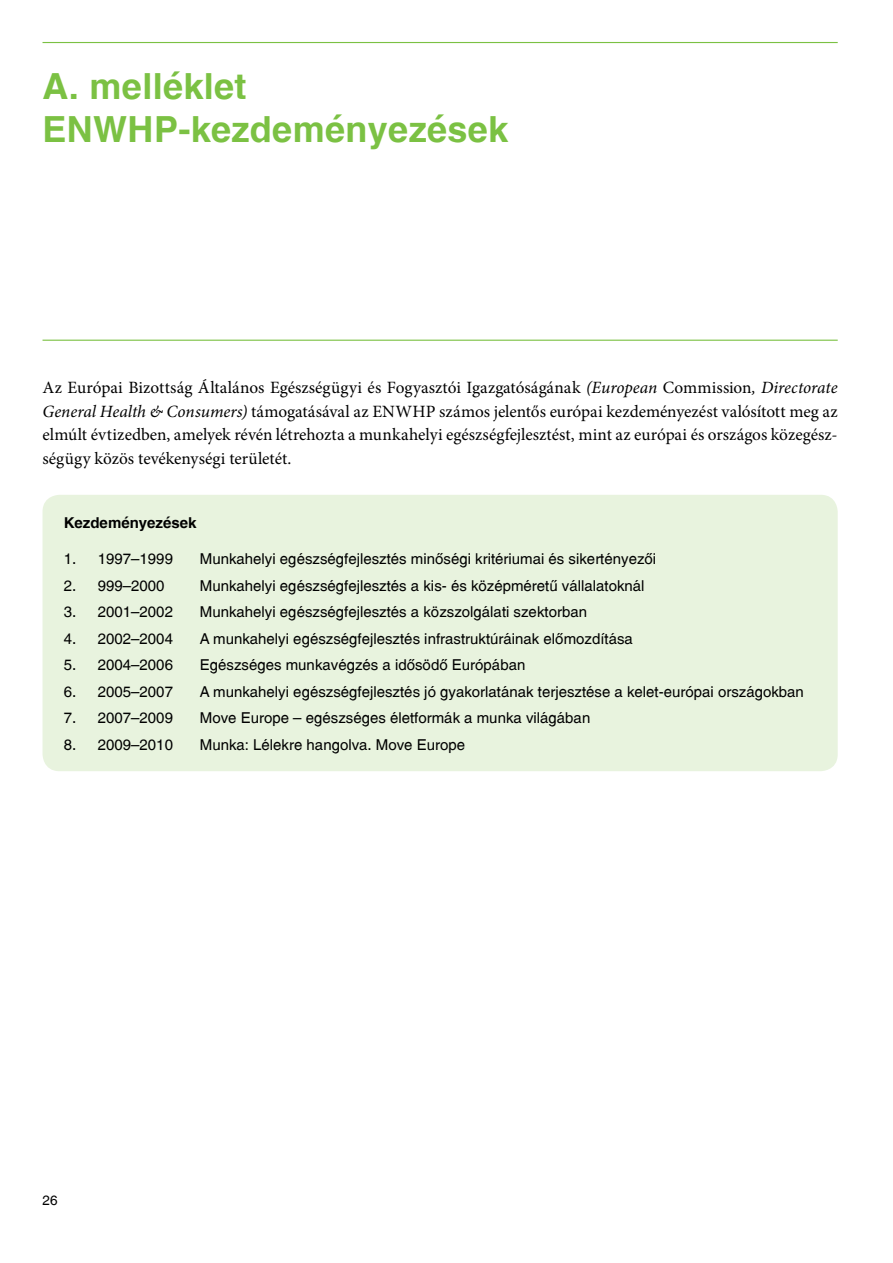
<style>
.page{position:relative;width:893px;height:1263px;background:#fff}
.page>*{position:absolute;margin:0;border:0;box-sizing:border-box;transform-origin:0 0}
.t1{font:36px/43.2px "Helvetica TTF Bold";letter-spacing:.01em;color:#7bc143}
.t2{font:17.25px/23.4px "Minion Pro";color:#000;text-align:justify}
.t3{font:15px "Helvetica TTF";color:#000}
.t4{font:15px "Helvetica TTF Bold";color:#000}
.t5{font:13.5px "Helvetica TTF";color:#000}
.s1{font-style:italic}
</style>
<div class="page">
<hr style="left:43px;top:42px;width:795px;height:1px;background:#7bc143">
<hr style="left:43px;top:340px;width:795px;height:1px;background:#7bc143">
<div style="left:43px;top:495px;width:795px;height:276px;background:#e8f3de;border-radius:17px"></div>
<h1 class="t1" style="left:43px;top:64px;width:467px">A. melléklet<br>ENWHP-kezdeményezések</h1>
<p class="t2" style="left:43px;top:376px;width:797px">Az Európai Bizottság Általános Egészségügyi és Fogyasztói Igazgatóságának <span class="s1">(European</span> Commission<span class="s1">, Directorate General Health &amp; Consumers)</span> támogatásával az ENWHP számos jelentős európai kezdeményezést valósított meg az elmúlt évtizedben, amelyek révén létrehozta a munkahelyi egészségfejlesztést, mint az európai és országos közegész&shy;ségügy közös tevékenységi területét.</p>
<p class="t4" style="left:64px;top:514px;width:134px">Kezdeményezések</p>
<p class="t3" style="left:64px;top:550px;width:111px">1. 1997–1999</p>
<p class="t3" style="left:200px;top:550px;width:458px">Munkahelyi egészségfejlesztés minõségi kritériumai és sikertényezõi</p>
<p class="t3" style="left:64px;top:577px;width:102px">2. 999–2000</p>
<p class="t3" style="left:200px;top:577px;width:446px">Munkahelyi egészségfejlesztés a kis- és középméretû vállalatoknál</p>
<p class="t3" style="left:64px;top:603px;width:111px">3. 2001–2002</p>
<p class="t3" style="left:200px;top:603px;width:389px">Munkahelyi egészségfejlesztés a közszolgálati szektorban</p>
<p class="t3" style="left:64px;top:630px;width:111px">4. 2002–2004</p>
<p class="t3" style="left:200px;top:630px;width:435px">A munkahelyi egészségfejlesztés infrastruktúráinak elõmozdítása</p>
<p class="t3" style="left:64px;top:656px;width:111px">5. 2004–2006</p>
<p class="t3" style="left:200px;top:656px;width:327px">Egészséges munkavégzés a idõsödõ Európában</p>
<p class="t3" style="left:64px;top:683px;width:111px">6. 2005–2007</p>
<p class="t3" style="left:200px;top:683px;width:606px">A munkahelyi egészségfejlesztés jó gyakorlatának terjesztése a kelet-európai országokban</p>
<p class="t3" style="left:64px;top:709px;width:111px">7. 2007–2009</p>
<p class="t3" style="left:200px;top:709px;width:392px">Move Europe – egészséges életformák a munka világában</p>
<p class="t3" style="left:64px;top:736px;width:111px">8. 2009–2010</p>
<p class="t3" style="left:200px;top:736px;width:267px">Munka: Lélekre hangolva. Move Europe</p>
<p class="t5" style="left:43px;top:1192px;width:17px">26</p>
</div>
